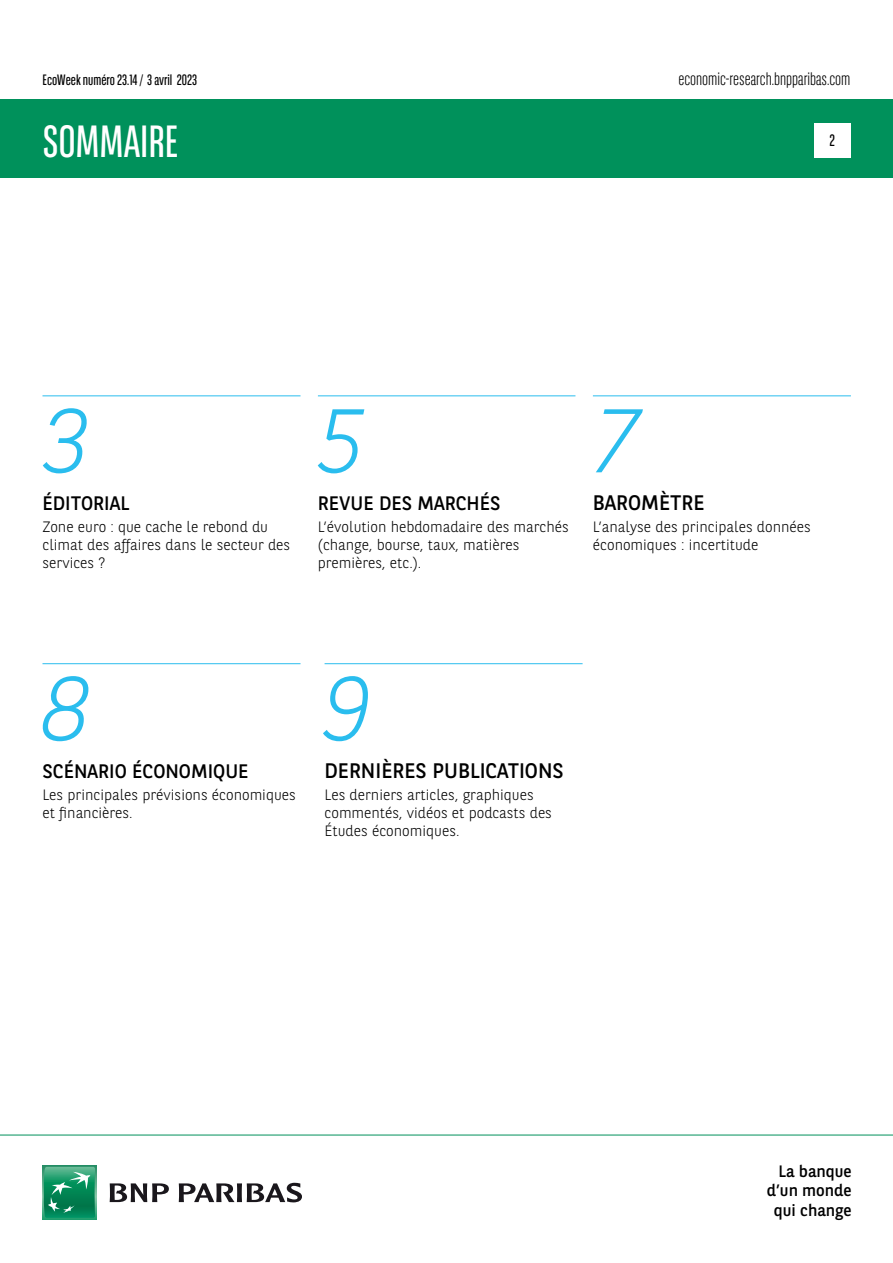
<style>
.page{position:relative;width:893px;height:1263px;background:#fff}
.page>*{position:absolute;margin:0;border:0;box-sizing:border-box;transform-origin:0 0}
.t1{font:italic 300 90px "BNPP Sans";color:#2abdee}
.t2{font:45px "BNPP Sans Condensed";color:#fff}
.t3{font:21px "BNPP Sans";color:#000}
.t4{font:19.5px "BNPP Sans";color:#000}
.t5{font:300 18px "BNPP Sans Condensed";color:#000}
.t6{font:16.5px/19.8px "BNPP Sans";color:#000;text-align:right}
.t7{font:16.5px "BNPP Sans Condensed";color:#000}
.t8{font:300 15px/18px "BNPP Sans";color:#000}
.t9{font:15px "BNPP Sans Condensed";color:#000}
</style>
<div class="page">
<div style="left:1px;top:99px;width:892px;height:78px;background:#00915b"></div>
<svg style="left:43px;top:1166px;width:53px;height:53px"></svg>
<svg style="left:44px;top:1167px;width:51px;height:51px;background:#26996e"></svg>
<svg style="left:110px;top:1183px;width:59px;height:19px"></svg>
<svg style="left:179px;top:1183px;width:123px;height:19px"></svg>
<hr style="left:0;top:1135px;width:893px;height:1px;background:#00915b">
<div style="left:814px;top:123px;width:36px;height:34px;background:#fff"></div>
<hr style="left:42px;top:395px;width:258px;height:1px;background:#2abdee">
<hr style="left:42px;top:663px;width:258px;height:1px;background:#2abdee">
<hr style="left:325px;top:663px;width:258px;height:1px;background:#2abdee">
<hr style="left:318px;top:395px;width:257px;height:1px;background:#2abdee">
<hr style="left:593px;top:395px;width:258px;height:1px;background:#2abdee">
<p class="t9" style="left:43px;top:70px;width:156px">EcoWeek numéro 23.14 / 3 avril 2023</p>
<p class="t5" style="left:678px;top:67px;width:174px">economic-research.bnpparibas.com</p>
<h2 class="t2" style="left:43px;top:113px;width:137px">SOMMAIRE</h2>
<p class="t7" style="left:829px;top:130px;width:7px">2</p>
<h1 class="t1" style="left:42px;top:379px;width:49px">3</h1>
<h3 class="t4" style="left:42px;top:490px;width:88px">ÉDITORIAL</h3>
<p class="t8" style="left:42px;top:517px;width:249px">Zone euro : que cache le rebond du climat des affaires dans le secteur des services ?</p>
<h1 class="t1" style="left:318px;top:379px;width:49px">5</h1>
<h3 class="t4" style="left:318px;top:490px;width:184px">REVUE DES MARCHÉS</h3>
<p class="t8" style="left:318px;top:517px;width:252px">L’évolution hebdomadaire des marchés (change, bourse, taux, matières premières, etc.).</p>
<h1 class="t1" style="left:593px;top:379px;width:49px">7</h1>
<h3 class="t3" style="left:593px;top:488px;width:113px">BAROMÈTRE</h3>
<p class="t8" style="left:593px;top:517px;width:219px">L’analyse des principales données économiques : incertitude</p>
<h1 class="t1" style="left:42px;top:647px;width:49px">8</h1>
<h3 class="t4" style="left:42px;top:757px;width:207px">SCÉNARIO ÉCONOMIQUE</h3>
<p class="t8" style="left:42px;top:785px;width:255px">Les principales prévisions économiques et financières.</p>
<h1 class="t1" style="left:325px;top:647px;width:49px">9</h1>
<h3 class="t3" style="left:325px;top:756px;width:241px">DERNIÈRES PUBLICATIONS</h3>
<p class="t8" style="left:325px;top:785px;width:229px">Les derniers articles, graphiques commentés, vidéos et podcasts des<br>Études économiques.</p>
<p class="t6" style="left:767px;top:1160px;width:86px">La banque d’un monde qui change</p>
</div>
